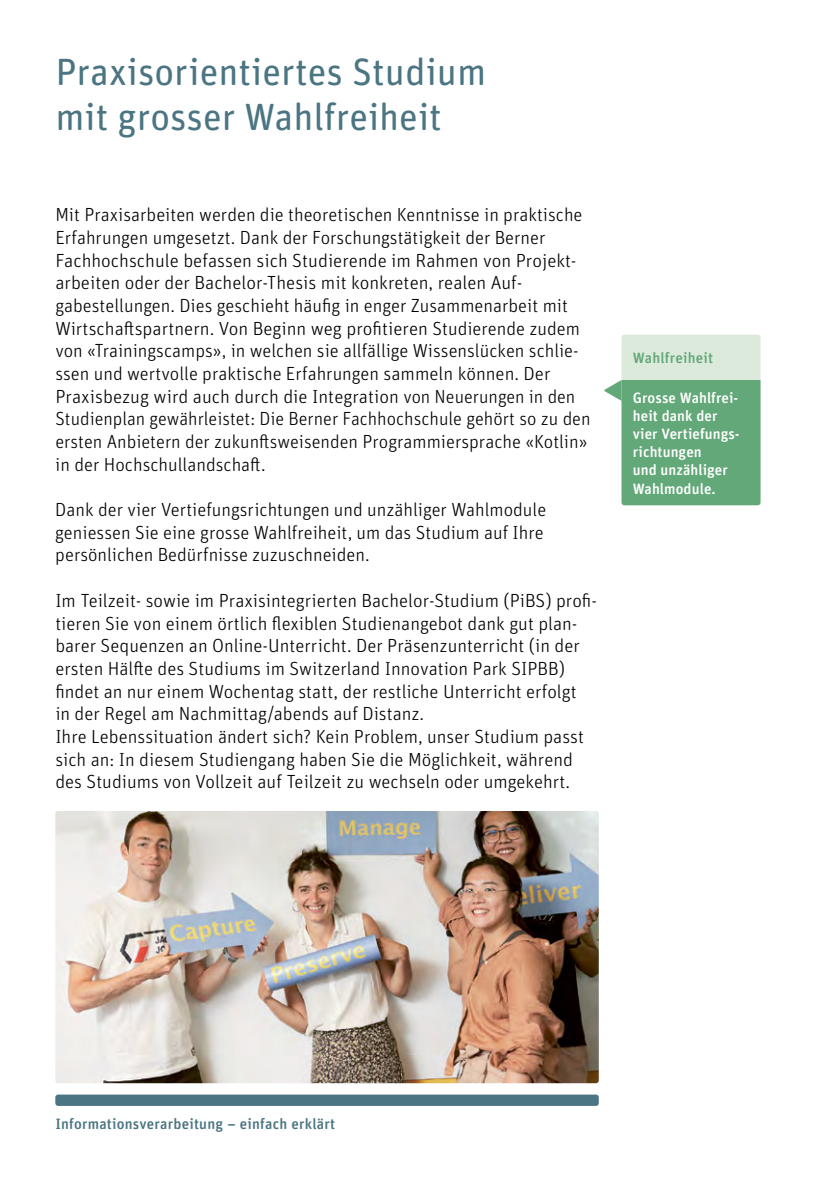
<style>
.page{position:relative;width:823px;height:1191px;background:#fff}
.page>*{position:absolute;margin:0;border:0;box-sizing:border-box;transform-origin:0 0}
.t1{font:38px/45.4px "Unit Rounded Pro";color:#4b7582}
.t2{font:300 19px/22.6px "Unit Rounded Pro";color:#000}
.t3{font:500 15px/18.2px "Unit Rounded Pro";letter-spacing:.005em;color:#fff}
.t4{font:500 15px "Unit Rounded Pro";letter-spacing:.015em;color:#4b7582}
.t5{font:500 15px "Unit Rounded Pro";letter-spacing:.015em;color:#63a879}
</style>
<div class="page">
<div style="left:55px;top:1094px;width:543px;height:12px;background:#4b7582;border-radius:3px"></div>
<svg style="left:604px;top:334px;width:156px;height:171px;background:#91c19f"></svg>
<img style="left:55px;top:811px;width:543px;height:272px">
<h1 class="t1" style="left:55px;top:47px;width:432px">Praxisorientiertes Studium mit grosser Wahlfreiheit</h1>
<p class="t2" style="left:55px;top:203px;width:536px">Mit Praxisarbeiten werden die theoretischen Kenntnisse in praktische Erfahrungen umgesetzt. Dank der Forschungstätigkeit der Berner Fachhochschule befassen sich Studierende im Rahmen von Projekt&shy;arbeiten oder der Bachelor-Thesis mit konkreten, realen Auf&shy;gabestellungen. Dies geschieht häufig in enger Zusammenarbeit mit Wirtschaftspartnern. Von Beginn weg profitieren Studierende zudem von «Trainingscamps», in welchen sie allfällige Wissenslücken schlie&shy;ssen und wertvolle praktische Erfahrungen sammeln können. Der Praxisbezug wird auch durch die Integration von Neuerungen in den Studienplan gewährleistet: Die Berner Fachhochschule gehört so zu den ersten Anbietern der zukunftsweisenden Programmiersprache «Kotlin» in der Hochschullandschaft.</p>
<p class="t2" style="left:55px;top:498px;width:492px">Dank der vier Vertiefungsrichtungen und unzähliger Wahlmodule geniessen Sie eine grosse Wahlfreiheit, um das Studium auf Ihre persönlichen Bedürfnisse zuzuschneiden.</p>
<p class="t2" style="left:55px;top:588px;width:543px">Im Teilzeit- sowie im Praxisintegrierten Bachelor-Studium (PiBS) profi&shy;tieren Sie von einem örtlich flexiblen Studienangebot dank gut plan&shy;barer Sequenzen an Online-Unterricht. Der Präsenzunterricht (in der ersten Hälfte des Studiums im Switzerland Innovation Park SIPBB) findet an nur einem Wochentag statt, der restliche Unterricht erfolgt<br>in der Regel am Nachmittag/abends auf Distanz.<br>Ihre Lebenssituation ändert sich? Kein Problem, unser Studium passt sich an: In diesem Studiengang haben Sie die Möglichkeit, während des Studiums von Vollzeit auf Teilzeit zu wechseln oder umgekehrt.</p>
<p class="t5" style="left:632px;top:347px;width:82px">Wahlfreiheit</p>
<p class="t3" style="left:632px;top:388px;width:108px">Grosse Wahlfrei&shy;heit dank der vier Vertiefungs&shy;richtungen<br>und unzähliger<br>Wahlmodule.</p>
<p class="t4" style="left:55px;top:1112px;width:281px">Informationsverarbeitung – einfach erklärt</p>
</div>
